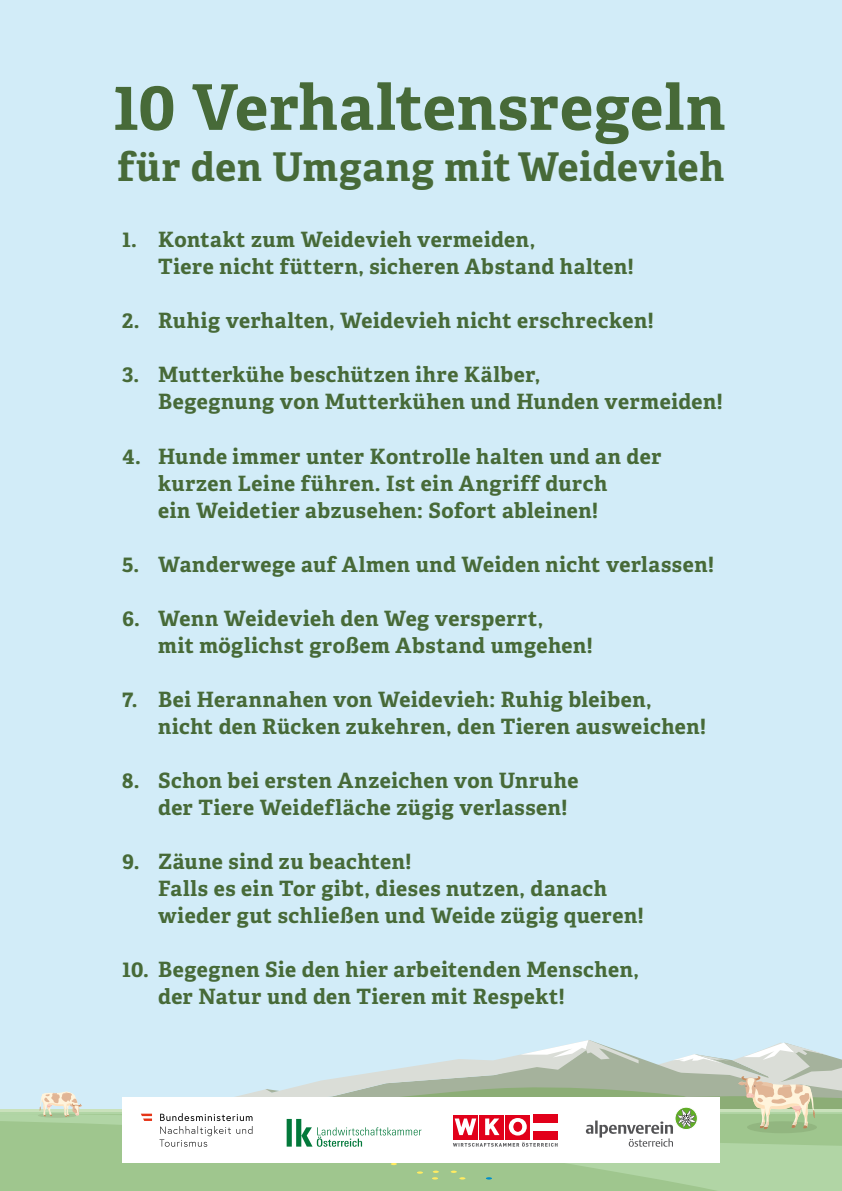
<style>
.page{position:relative;width:842px;height:1191px;background:#fff}
.page>*{position:absolute;margin:0;border:0;box-sizing:border-box;transform-origin:0 0}
.t1{font:700 63px "Adelle";letter-spacing:.015em;color:#476a38}
.t2{font:700 39.6px "Adelle";letter-spacing:.02em;color:#476a38}
.t3{font:700 21.1px/27px "Adelle";letter-spacing:.025em;color:#476a38}
</style>
<div class="page">
<div style="left:0;top:0;width:842px;height:1112px;background:#d2ecf8"></div>
<svg style="left:0;top:1146px;width:842px;height:45px;background:#a4ca94"></svg>
<svg style="left:451px;top:1170px;width:14px;height:9px"></svg>
<svg style="left:486px;top:1177px;width:6px;height:2px"></svg>
<svg style="left:432px;top:1170px;width:7px;height:9px"></svg>
<svg style="left:417px;top:1171px;width:6px;height:2px"></svg>
<svg style="left:391px;top:1163px;width:6px;height:2px"></svg>
<div style="left:122px;top:1097px;width:598px;height:66px;background:#fff"></div>
<svg style="left:0;top:1040px;width:842px;height:106px"></svg>
<h1 class="t1" style="left:113px;top:67px;width:614px">10 Verhaltensregeln</h1>
<h2 class="t2" style="left:117px;top:142px;width:608px">für den Umgang mit Weidevieh</h2>
<p class="t3" style="left:158px;top:226px;width:477px;text-indent:-36px">1. Kontakt zum Weidevieh vermeiden,<br>Tiere nicht füttern, sicheren Abstand halten!</p>
<p class="t3" style="left:122px;top:307px;width:533px">2. Ruhig verhalten, Weidevieh nicht erschrecken!</p>
<p class="t3" style="left:158px;top:361px;width:566px;text-indent:-36px">3. Mutterkühe beschützen ihre Kälber,<br>Begegnung von Mutterkühen und Hunden vermeiden!</p>
<p class="t3" style="left:158px;top:442px;width:505px;text-indent:-36px">4. Hunde immer unter Kontrolle halten und an der kurzen Leine führen. Ist ein Angriff durch<br>ein Weidetier abzusehen: Sofort ableinen!</p>
<p class="t3" style="left:122px;top:550px;width:593px">5. Wanderwege auf Almen und Weiden nicht verlassen!</p>
<p class="t3" style="left:158px;top:604px;width:436px;text-indent:-36px">6. Wenn Weidevieh den Weg versperrt,<br>mit möglichst großem Abstand umgehen!</p>
<p class="t3" style="left:158px;top:685px;width:549px;text-indent:-36px">7. Bei Herannahen von Weidevieh: Ruhig bleiben, nicht den Rücken zukehren, den Tieren ausweichen!</p>
<p class="t3" style="left:158px;top:767px;width:422px;text-indent:-36px">8. Schon bei ersten Anzeichen von Unruhe der Tiere Weidefläche zügig verlassen!</p>
<p class="t3" style="left:158px;top:848px;width:487px;text-indent:-36px">9. Zäune sind zu beachten!<br>Falls es ein Tor gibt, dieses nutzen, danach wieder gut schließen und Weide zügig queren!</p>
<p class="t3" style="left:158px;top:956px;width:482px;text-indent:-36px">10. Begegnen Sie den hier arbeitenden Menschen, der Natur und den Tieren mit Respekt!</p>
</div>
